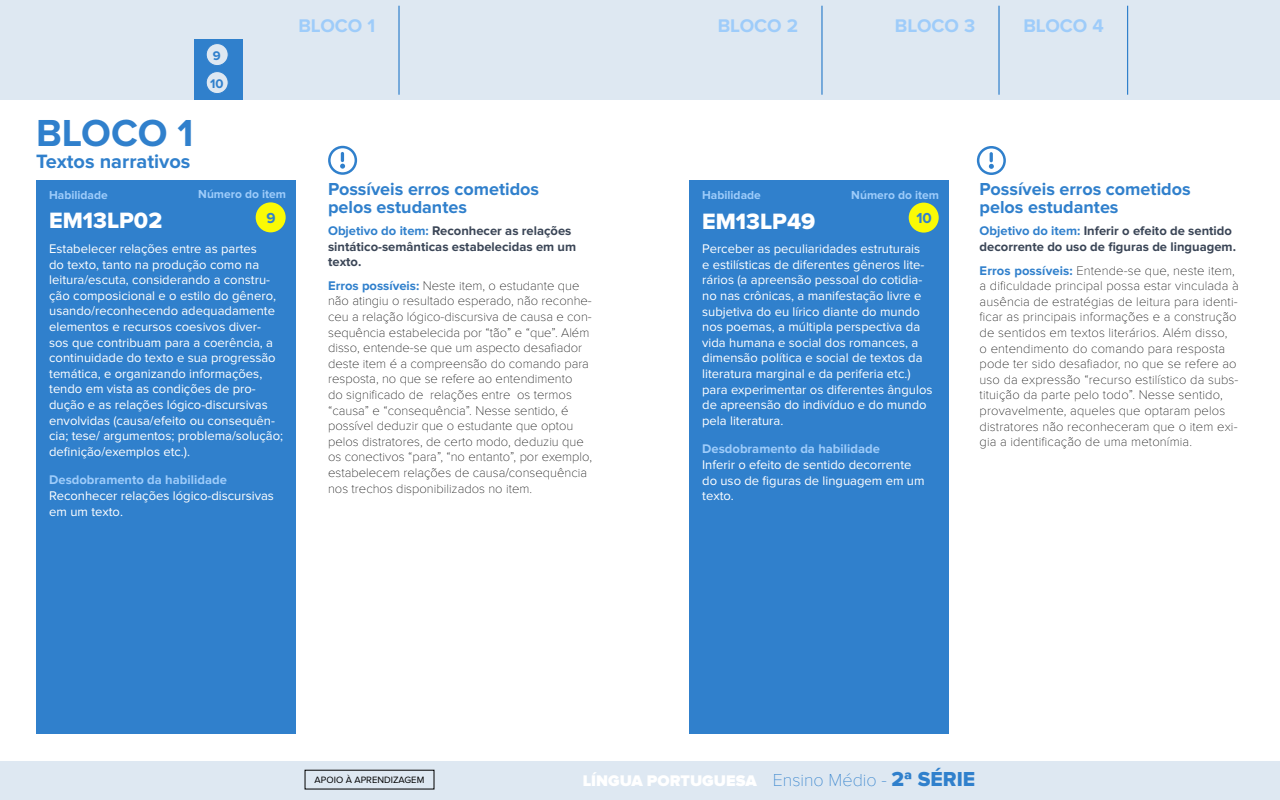
<style>
.page{position:relative;width:1280px;height:800px;background:#fff}
.page>*{position:absolute;margin:0;border:0;box-sizing:border-box;transform-origin:0 0}
.t1{font:700 39px "Proxima Nova";color:#3080cc}
.t2{font:23px "Proxima Nova Extrabld";color:#fff}
.t3{font:700 20px "Proxima Nova";color:#3080cc}
.t4{font:700 19px "Proxima Nova";color:#9eccfa}
.t5{font:700 18px/18px "Proxima Nova";color:#3080cc}
.t6{font:900 16px "Proxima Nova";color:#fff}
.t7{font:700 15px "Proxima Nova";color:#3080cc}
.t8{font:100 13px/15.6px "Proxima Nova T";color:#000}
.t9{font:13px/15.6px "Proxima Nova";color:#fff}
.t10{font:700 13px/15.5px "Proxima Nova";color:#3a4556}
.t11{font:700 13px "Proxima Nova";color:#9eccfa}
.t12{font:700 13px/28px "Proxima Nova";color:#3080cc}
.t13{font:700 12px "Proxima Nova";color:#9eccfa}
.t14{font:9.5px "Proxima Nova";color:#000}
.s1{color:#3080cc}
.s2{font-family:"Proxima Nova";font-weight:700;color:#3080cc}
.s3{font-family:"Proxima Nova T";font-weight:100;font-size:18px;color:#3080cc}
.s4{font-family:"Proxima Nova Extrabld";font-weight:400;font-size:21px;color:#3080cc}
</style>
<div class="page">
<div style="left:0;top:761px;width:1280px;height:39px;background:#dee8f2"></div>
<div style="left:0;top:0;width:1280px;height:100px;background:#dee8f2"></div>
<hr style="left:398px;top:6px;width:2px;height:89px;background:#3080cc">
<hr style="left:821px;top:6px;width:2px;height:89px;background:#3080cc">
<hr style="left:998px;top:6px;width:2px;height:89px;background:#3080cc">
<hr style="left:1127px;top:6px;width:1px;height:89px;background:#3080cc">
<div style="left:194px;top:39px;width:48px;height:61px;background:#3080cc"></div>
<div style="left:206px;top:44px;width:22px;height:22px;background:#dee8f2;border-radius:50%"></div>
<div style="left:206px;top:43px;width:23px;height:23px;border:1px solid #3080cc;border-radius:50%"></div>
<div style="left:206px;top:72px;width:22px;height:22px;background:#dee8f2;border-radius:50%"></div>
<div style="left:206px;top:71px;width:23px;height:23px;border:1px solid #3080cc;border-radius:50%"></div>
<div style="left:36px;top:180px;width:260px;height:554px;background:#3080cc"></div>
<div style="left:256px;top:202px;width:30px;height:30px;background:#fafa05;border-radius:50%"></div>
<svg style="left:340px;top:152px;width:5px;height:17px"></svg>
<div style="left:328px;top:146px;width:29px;height:29px;border:2px solid #3080cc;border-radius:50%"></div>
<div style="left:689px;top:181px;width:260px;height:553px;background:#3080cc"></div>
<div style="left:909px;top:203px;width:30px;height:30px;background:#fafa05;border-radius:50%"></div>
<svg style="left:989px;top:152px;width:5px;height:17px"></svg>
<div style="left:977px;top:146px;width:29px;height:29px;border:2px solid #3080cc;border-radius:50%"></div>
<p class="t12" style="left:210px;top:42px;width:15px">9<br>10</p>
<h3 class="t4" style="left:298px;top:15px;width:78px">BLOCO 1</h3>
<h3 class="t4" style="left:718px;top:15px;width:82px">BLOCO 2</h3>
<h3 class="t4" style="left:895px;top:15px;width:82px">BLOCO 3</h3>
<h3 class="t4" style="left:1023px;top:15px;width:82px">BLOCO 4</h3>
<h1 class="t1" style="left:36px;top:111px;width:159px">BLOCO 1</h1>
<h3 class="t3" style="left:36px;top:150px;width:156px">Textos narrativos</h3>
<p class="t13" style="left:49px;top:188px;width:60px">Habilidade</p>
<h2 class="t2" style="left:49px;top:208px;width:115px">EM13LP02</h2>
<p class="t9" style="left:49px;top:241px;width:235px">Estabelecer relações entre as partes<br>do texto, tanto na produção como na leitura/escuta, considerando a constru&shy;ção composicional e o estilo do gênero, usando/reconhecendo adequadamente elementos e recursos coesivos diver&shy;sos que contribuam para a coerência, a continuidade do texto e sua progressão temática, e organizando informações, tendo em vista as condições de pro&shy;dução e as relações lógico-discursivas envolvidas (causa/efeito ou consequên&shy;cia; tese/ argumentos; problema/solução; definição/exemplos etc.).</p>
<p class="t11" style="left:49px;top:473px;width:179px">Desdobramento da habilidade</p>
<p class="t9" style="left:49px;top:488px;width:226px">Reconhecer relações lógico-discursivas em um texto.</p>
<p class="t13" style="left:198px;top:188px;width:89px">Número do item</p>
<h3 class="t5" style="left:328px;top:180px;width:213px">Possíveis erros cometidos pelos estudantes</h3>
<p class="t10" style="left:328px;top:223px;width:250px"><span class="s1">Objetivo do item:</span> Reconhecer as relações sintático-semânticas estabelecidas em um texto.</p>
<p class="t8" style="left:328px;top:278px;width:266px"><span class="s2">Erros possíveis:</span> Neste item, o estudante que não atingiu o resultado esperado, não reconhe&shy;ceu a relação lógico-discursiva de causa e con&shy;sequência estabelecida por “tão” e “que”. Além disso, entende-se que um aspecto desafiador deste item é a compreensão do comando para resposta, no que se refere ao entendimento<br>do significado de relações entre os termos “causa” e “consequência”. Nesse sentido, é possível deduzir que o estudante que optou pelos distratores, de certo modo, deduziu que os conectivos “para”, “no entanto”, por exemplo, estabelecem relações de causa/consequência nos trechos disponibilizados no item.</p>
<p class="t7" style="left:267px;top:209px;width:11px">9</p>
<p class="t13" style="left:851px;top:188px;width:89px">Número do item</p>
<h3 class="t5" style="left:980px;top:180px;width:213px">Possíveis erros cometidos pelos estudantes</h3>
<p class="t10" style="left:980px;top:224px;width:258px"><span class="s1">Objetivo do item:</span> Inferir o efeito de sentido decorrente do uso de figuras de linguagem.</p>
<p class="t8" style="left:980px;top:263px;width:261px"><span class="s2">Erros possíveis:</span> Entende-se que, neste item, a dificuldade principal possa estar vinculada à ausência de estratégias de leitura para identi&shy;ficar as principais informações e a construção de sentidos em textos literários. Além disso,<br>o entendimento do comando para resposta pode ter sido desafiador, no que se refere ao uso da expressão “recurso estilístico da subs&shy;tituição da parte pelo todo”. Nesse sentido, provavelmente, aqueles que optaram pelos distratores não reconheceram que o item exi&shy;gia a identificação de uma metonímia.</p>
<p class="t13" style="left:702px;top:188px;width:60px">Habilidade</p>
<h2 class="t2" style="left:702px;top:208px;width:115px">EM13LP49</h2>
<p class="t9" style="left:702px;top:241px;width:232px">Perceber as peculiaridades estruturais<br>e estilísticas de diferentes gêneros lite&shy;rários (a apreensão pessoal do cotidia&shy;no nas crônicas, a manifestação livre e subjetiva do eu lírico diante do mundo nos poemas, a múltipla perspectiva da vida humana e social dos romances, a dimensão política e social de textos da literatura marginal e da periferia etc.) para experimentar os diferentes ângulos de apreensão do indivíduo e do mundo pela literatura.</p>
<p class="t11" style="left:702px;top:442px;width:179px">Desdobramento da habilidade</p>
<p class="t9" style="left:702px;top:457px;width:224px">Inferir o efeito de sentido decorrente do uso de figuras de linguagem em um texto.</p>
<p class="t7" style="left:916px;top:209px;width:17px">10</p>
<p class="t14" style="left:315px;top:775px;width:111px">APOIO À APRENDIZAGEM</p>
<p class="t6" style="left:583px;top:771px;width:394px">LÍNGUA PORTUGUESA <span class="s3">Ensino Médio -</span> <span class="s4">2ª SÉRIE</span></p>
</div>
